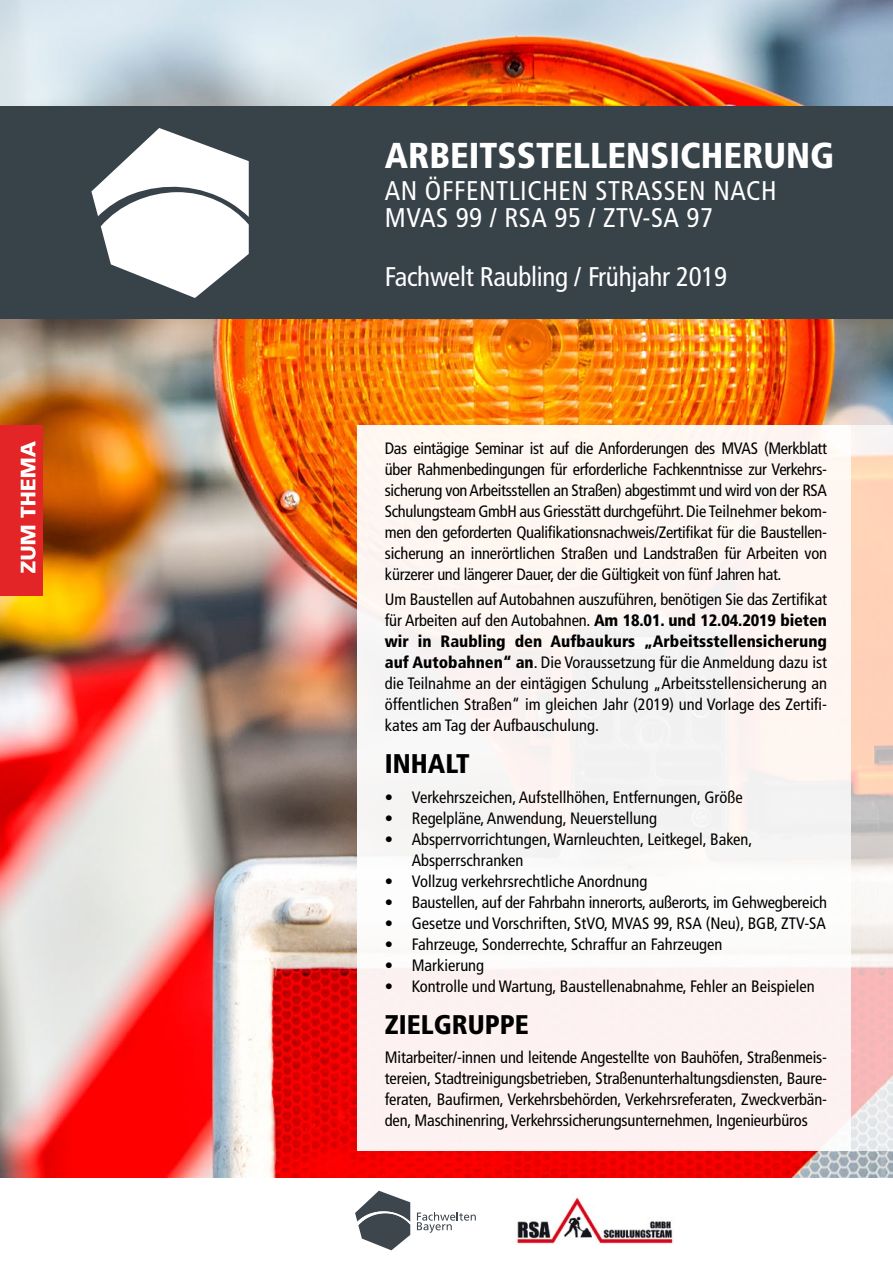
<style>
.page{position:relative;width:893px;height:1263px;background:#fff}
.page>*{position:absolute;margin:0;border:0;box-sizing:border-box;transform-origin:0 0}
.t1{font:900 condensed 36px "Frutiger";color:#fff}
.t2{font:condensed 27px/27px "Frutiger";letter-spacing:.02em;color:#fff}
.t3{font:condensed 27px "Frutiger";letter-spacing:-.01em;color:#fff}
.t4{font:900 condensed 27px "Frutiger";color:#000}
.t5{font:condensed 16.5px/21px "Frutiger";color:#000;text-align:justify}
.s1{font-weight:900}
</style>
<div class="page">
<img style="left:0;top:0;width:893px;height:1177px">
<svg style="left:850px;top:425px;width:43px;height:725px"></svg>
<div style="left:357px;top:425px;width:493px;height:725px;background:#fdf5f1"></div>
<div style="left:0;top:425px;width:43px;height:170px;background:#e42528"></div>
<svg style="left:21px;top:441px;width:15px;height:132px"></svg>
<div style="left:0;top:106px;width:893px;height:213px;background:#384249"></div>
<svg style="left:417px;top:1212px;width:59px;height:21px"></svg>
<svg style="left:355px;top:1191px;width:55px;height:59px"></svg>
<img style="left:516px;top:1197px;width:158px;height:47px">
<svg style="left:91px;top:128px;width:158px;height:170px"></svg>
<h1 class="t1" style="left:385px;top:134px;width:451px">Arbeitsstellensicherung</h1>
<h2 class="t2" style="left:385px;top:177px;width:393px">an öffentlichen StraSSen nach<br>MVAS 99 / RSA 95 / ZTV-SA 97</h2>
<h2 class="t3" style="left:385px;top:260px;width:344px">Fachwelt Raubling / Frühjahr 2019</h2>
<p class="t5" style="left:385px;top:437px;width:444px">Das eintägige Seminar ist auf die Anforderungen des MVAS (Merkblatt über Rahmenbedingungen für erforderliche Fachkenntnisse zur Verkehrs&shy;sicherung von Arbeitsstellen an Straßen) abgestimmt und wird von der RSA Schulungsteam GmbH aus Griesstätt durchgeführt. Die Teilnehmer bekom&shy;men den geforderten Qualifikationsnachweis/Zertifikat für die Baustellen&shy;sicherung an innerörtlichen Straßen und Landstraßen für Arbeiten von kürzerer und längerer Dauer, der die Gültigkeit von fünf Jahren hat.</p>
<p class="t5" style="left:385px;top:589px;width:444px">Um Baustellen auf Autobahnen auszuführen, benötigen Sie das Zertifikat für Arbeiten auf den Autobahnen. <span class="s1">Am 18.01. und 12.04.2019 bieten wir in Raubling den Aufbaukurs „Arbeitsstellensicherung auf Autobahnen“ an</span>. Die Voraussetzung für die Anmeldung dazu ist die Teilnahme an der eintägigen Schulung „Arbeitsstellensicherung an öffentlichen Straßen“ im gleichen Jahr (2019) und Vorlage des Zertifi&shy;kates am Tag der Aufbauschulung.</p>
<h2 class="t4" style="left:385px;top:747px;width:73px">INHALT</h2>
<p class="t5" style="left:385px;top:786px;width:359px">• Verkehrszeichen, Aufstellhöhen, Entfernungen, Größe</p>
<p class="t5" style="left:385px;top:807px;width:274px">• Regelpläne, Anwendung, Neuerstellung</p>
<p class="t5" style="left:385px;top:828px;width:369px">• Absperrvorrichtungen, Warnleuchten, Leitkegel, Baken,<br>Absperrschranken</p>
<p class="t5" style="left:385px;top:870px;width:264px">• Vollzug verkehrsrechtliche Anordnung</p>
<p class="t5" style="left:385px;top:891px;width:444px">• Baustellen, auf der Fahrbahn innerorts, außerorts, im Gehwegbereich</p>
<p class="t5" style="left:385px;top:912px;width:442px">• Gesetze und Vorschriften, StVO, MVAS 99, RSA (Neu), BGB, ZTV-SA</p>
<p class="t5" style="left:385px;top:933px;width:339px">• Fahrzeuge, Sonderrechte, Schraffur an Fahrzeugen</p>
<p class="t5" style="left:385px;top:954px;width:101px">• Markierung</p>
<p class="t5" style="left:385px;top:975px;width:431px">• Kontrolle und Wartung, Baustellenabnahme, Fehler an Beispielen</p>
<h2 class="t4" style="left:385px;top:1008px;width:29px">ZIELGRU</h2>
<h2 class="t4" style="left:485px;top:1008px;width:43px">PPE</h2>
<p class="t5" style="left:385px;top:1047px;width:444px">Mitarbeiter/-innen und leitende Angestellte von Bauhöfen, Straßenmeis&shy;tereien, Stadtreinigungsbetrieben, Straßenunterhaltungsdiensten, Baure&shy;feraten, Baufirmen, Verkehrsbehörden, Verkehrsreferaten, Zweckverbän&shy;den, Maschinenring, Verkehrssicherungsunternehmen, Ingenieurbüros</p>
</div>
